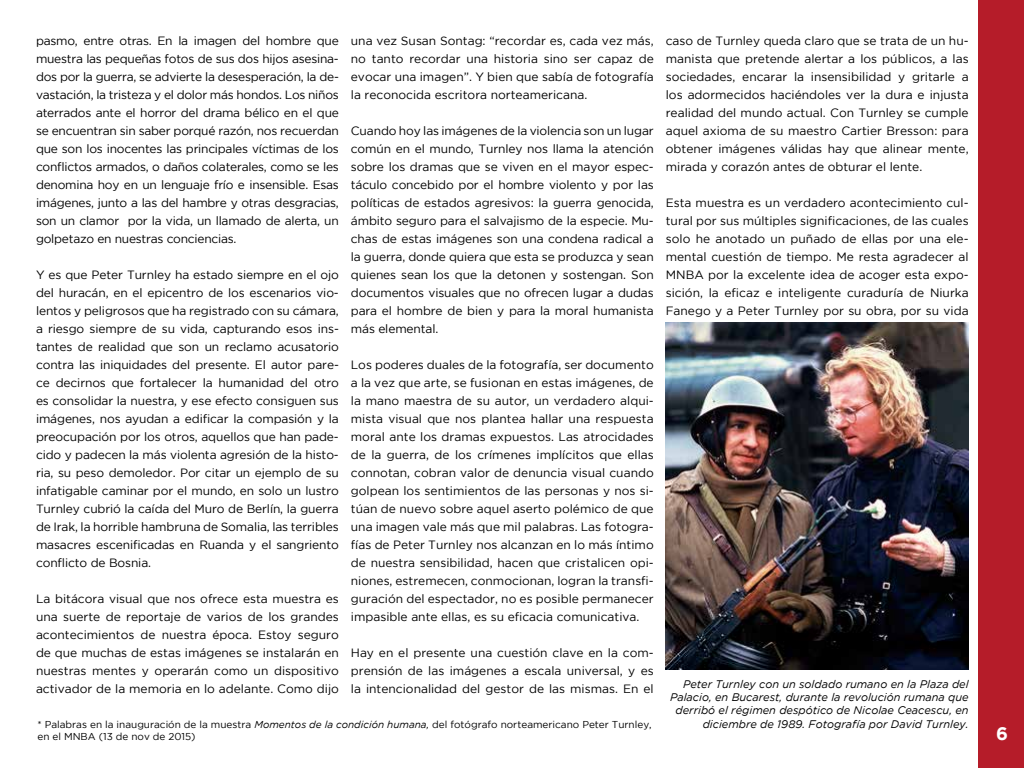
<style>
.page{position:relative;width:1024px;height:768px;background:#fff}
.page>*{position:absolute;margin:0;border:0;box-sizing:border-box;transform-origin:0 0}
.t1{font:700 18px "Gotham";color:#fff}
.t2{font:12px/18px "Gotham";color:#000;text-align:justify}
.t3{font:italic 11px/13.2px "Gotham";color:#000;text-align:right}
.t4{font:10px "Gotham";color:#000}
.s1{font-style:italic}
</style>
<div class="page">
<div style="left:978px;top:0;width:46px;height:768px;background:#b51c29"></div>
<img style="left:666px;top:322px;width:303px;height:348px">
<p class="t2" style="left:36px;top:31px;width:304px">pasmo, entre otras. En la imagen del hombre que muestra las pequeñas fotos de sus dos hijos asesina&shy;dos por la guerra, se advierte la desesperación, la de&shy;vastación, la tristeza y el dolor más hondos. Los niños aterrados ante el horror del drama bélico en el que se encuentran sin saber porqué razón, nos recuerdan que son los inocentes las principales víctimas de los conflictos armados, o daños colaterales, como se les denomina hoy en un lenguaje frío e insensible. Esas imágenes, junto a las del hambre y otras desgracias, son un clamor por la vida, un llamado de alerta, un golpetazo en nuestras conciencias.</p>
<p class="t2" style="left:36px;top:265px;width:304px">Y es que Peter Turnley ha estado siempre en el ojo del huracán, en el epicentro de los escenarios vio&shy;lentos y peligrosos que ha registrado con su cámara, a riesgo siempre de su vida, capturando esos ins&shy;tantes de realidad que son un reclamo acusatorio contra las iniquidades del presente. El autor pare&shy;ce decirnos que fortalecer la humanidad del otro es consolidar la nuestra, y ese efecto consiguen sus imágenes, nos ayudan a edificar la compasión y la preocupación por los otros, aquellos que han pade&shy;cido y padecen la más violenta agresión de la histo&shy;ria, su peso demoledor. Por citar un ejemplo de su infatigable caminar por el mundo, en solo un lustro Turnley cubrió la caída del Muro de Berlín, la guerra de Irak, la horrible hambruna de Somalia, las terribles masacres escenificadas en Ruanda y el sangriento conflicto de Bosnia.</p>
<p class="t2" style="left:36px;top:589px;width:304px">La bitácora visual que nos ofrece esta muestra es una suerte de reportaje de varios de los grandes acontecimientos de nuestra época. Estoy seguro de que muchas de estas imágenes se instalarán en nuestras mentes y operarán como un dispositivo activador de la memoria en lo adelante. Como dijo</p>
<p class="t2" style="left:351px;top:31px;width:304px">una vez Susan Sontag: “recordar es, cada vez más, no tanto recordar una historia sino ser capaz de evocar una imagen”. Y bien que sabía de fotografía la reconocida escritora norteamericana.</p>
<p class="t2" style="left:351px;top:121px;width:304px">Cuando hoy las imágenes de la violencia son un lugar común en el mundo, Turnley nos llama la atención sobre los dramas que se viven en el mayor espec&shy;táculo concebido por el hombre violento y por las políticas de estados agresivos: la guerra genocida, ámbito seguro para el salvajismo de la especie. Mu&shy;chas de estas imágenes son una condena radical a la guerra, donde quiera que esta se produzca y sean quienes sean los que la detonen y sostengan. Son documentos visuales que no ofrecen lugar a dudas para el hombre de bien y para la moral humanista más elemental.</p>
<p class="t2" style="left:351px;top:355px;width:304px">Los poderes duales de la fotografía, ser documento a la vez que arte, se fusionan en estas imágenes, de la mano maestra de su autor, un verdadero alqui&shy;mista visual que nos plantea hallar una respuesta moral ante los dramas expuestos. Las atrocidades de la guerra, de los crímenes implícitos que ellas connotan, cobran valor de denuncia visual cuando golpean los sentimientos de las personas y nos si&shy;túan de nuevo sobre aquel aserto polémico de que una imagen vale más que mil palabras. Las fotogra&shy;fías de Peter Turnley nos alcanzan en lo más íntimo de nuestra sensibilidad, hacen que cristalicen opi&shy;niones, estremecen, conmocionan, logran la transfi&shy;guración del espectador, no es posible permanecer impasible ante ellas, es su eficacia comunicativa.</p>
<p class="t2" style="left:351px;top:643px;width:304px">Hay en el presente una cuestión clave en la com&shy;prensión de las imágenes a escala universal, y es la intencionalidad del gestor de las mismas. En el</p>
<p class="t2" style="left:666px;top:31px;width:304px">caso de Turnley queda claro que se trata de un hu&shy;manista que pretende alertar a los públicos, a las sociedades, encarar la insensibilidad y gritarle a los adormecidos haciéndoles ver la dura e injusta realidad del mundo actual. Con Turnley se cumple aquel axioma de su maestro Cartier Bresson: para obtener imágenes válidas hay que alinear mente, mirada y corazón antes de obturar el lente.</p>
<p class="t2" style="left:666px;top:193px;width:304px">Esta muestra es un verdadero acontecimiento cul&shy;tural por sus múltiples significaciones, de las cuales solo he anotado un puñado de ellas por una ele&shy;mental cuestión de tiempo. Me resta agradecer al MNBA por la excelente idea de acoger esta expo&shy;sición, la eficaz e inteligente curaduría de Niurka Fanego y a Peter Turnley por su obra, por su vida</p>
<p class="t3" style="left:670px;top:678px;width:300px">Peter Turnley con un soldado rumano en la Plaza del<br>Palacio, en Bucarest, durante la revolución rumana que derribó el régimen despótico de Nicolae Ceacescu, en</p>
<p class="t4" style="left:37px;top:719px;width:616px">* Palabras en la inauguración de la muestra <span class="s1">Momentos de la condición humana,</span> del fotógrafo norteamericano Peter Turnley,</p>
<p class="t3" style="left:703px;top:717px;width:267px">diciembre de 1989. Fotografía por David Turnley.</p>
<p class="t4" style="left:37px;top:731px;width:160px">en el MNBA (13 de nov de 2015)</p>
<h1 class="t1" style="left:996px;top:723px;width:13px">6</h1>
</div>
